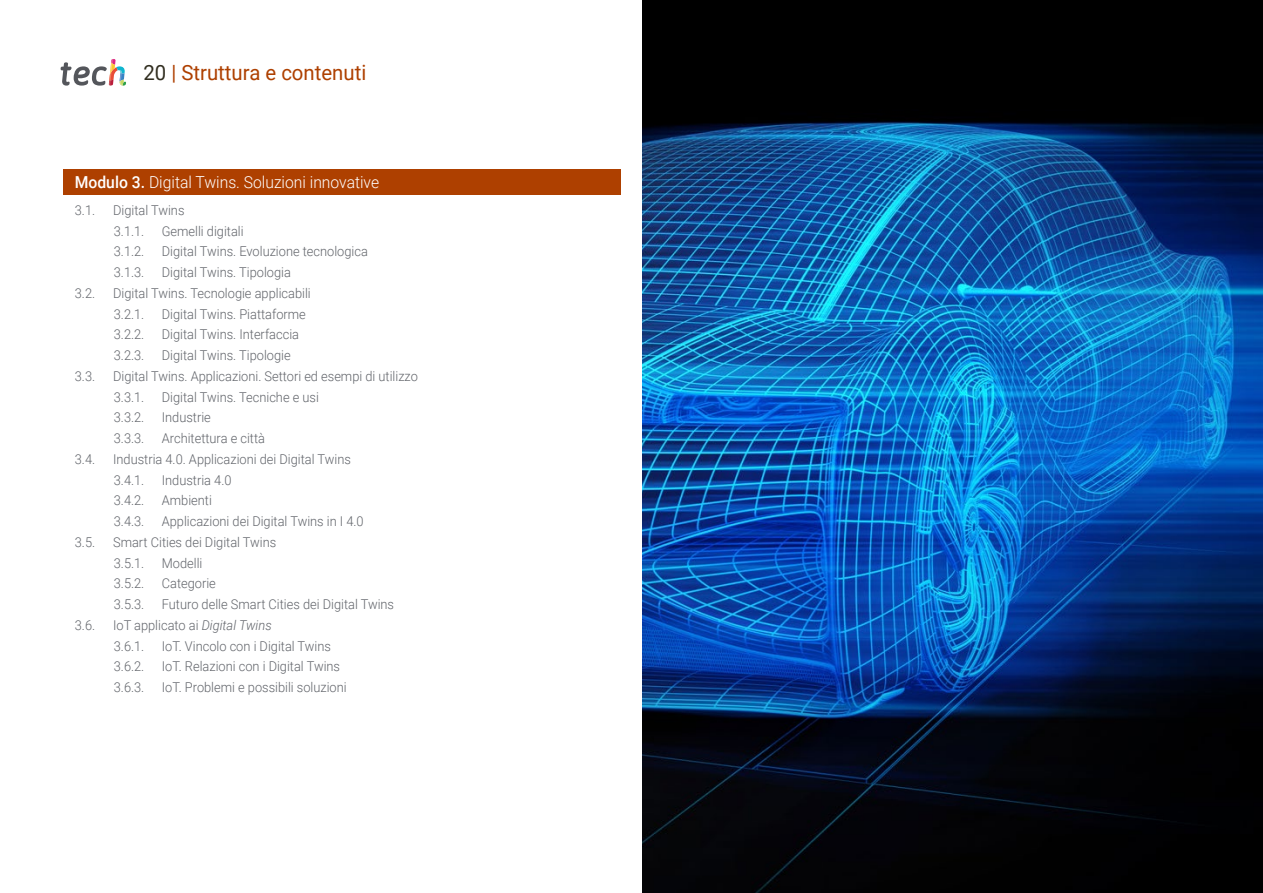
<style>
.page{position:relative;width:1263px;height:893px;background:#fff}
.page>*{position:absolute;margin:0;border:0;box-sizing:border-box;transform-origin:0 0}
.t1{font:21px "Roboto";color:#ae4000}
.t2{font:300 16.5px "Roboto";color:#fff;scale:.95 1}
.t3{font:300 13.5px/20.7px "Roboto";color:#61646a;scale:.95 1}
.s1{color:#312e20}
.s2{font-weight:500}
.s3{font-style:italic}
</style>
<div class="page">
<div style="left:64px;top:169px;width:557px;height:25px;background:#ae4000"></div>
<img style="left:642px;top:0;width:621px;height:893px">
<svg style="left:61px;top:59px;width:65px;height:27px"></svg>
<h1 class="t1" style="left:144px;top:58px;width:224px"><span class="s1">20</span> | Struttura e contenuti</h1>
<p class="t2" style="left:75px;top:170px;width:322px"><span class="s2">Modulo 3.</span> Digital Twins. Soluzioni innovative</p>
<p class="t3" style="left:75px;top:199px;width:23px">3.1.</p>
<p class="t3" style="left:113px;top:199px;width:77px">Digital Twins<br>3.1.1.</p>
<p class="t3" style="left:162px;top:220px;width:88px">Gemelli digitali</p>
<p class="t3" style="left:114px;top:241px;width:34px">3.1.2.</p>
<p class="t3" style="left:162px;top:241px;width:218px">Digital Twins. Evoluzione tecnologica</p>
<p class="t3" style="left:114px;top:261px;width:34px">3.1.3.</p>
<p class="t3" style="left:162px;top:261px;width:137px">Digital Twins. Tipologia</p>
<p class="t3" style="left:75px;top:282px;width:23px">3.2.</p>
<p class="t3" style="left:113px;top:282px;width:210px">Digital Twins. Tecnologie applicabili<br>3.2.1.</p>
<p class="t3" style="left:162px;top:303px;width:153px">Digital Twins. Piattaforme</p>
<p class="t3" style="left:114px;top:324px;width:34px">3.2.2.</p>
<p class="t3" style="left:162px;top:324px;width:146px">Digital Twins. Interfaccia</p>
<p class="t3" style="left:114px;top:344px;width:34px">3.2.3.</p>
<p class="t3" style="left:162px;top:344px;width:137px">Digital Twins. Tipologie</p>
<p class="t3" style="left:75px;top:365px;width:23px">3.3.</p>
<p class="t3" style="left:113px;top:365px;width:322px">Digital Twins. Applicazioni. Settori ed esempi di utilizzo<br>3.3.1.</p>
<p class="t3" style="left:162px;top:386px;width:167px">Digital Twins. Tecniche e usi</p>
<p class="t3" style="left:114px;top:407px;width:34px">3.3.2.</p>
<p class="t3" style="left:162px;top:407px;width:53px">Industrie</p>
<p class="t3" style="left:114px;top:427px;width:34px">3.3.3.</p>
<p class="t3" style="left:162px;top:427px;width:110px">Architettura e città</p>
<p class="t3" style="left:75px;top:448px;width:23px">3.4.</p>
<p class="t3" style="left:113px;top:448px;width:252px">Industria 4.0. Applicazioni dei Digital Twins<br>3.4.1.</p>
<p class="t3" style="left:162px;top:469px;width:75px">Industria 4.0</p>
<p class="t3" style="left:114px;top:490px;width:34px">3.4.2.</p>
<p class="t3" style="left:162px;top:490px;width:54px">Ambienti</p>
<p class="t3" style="left:114px;top:510px;width:34px">3.4.3.</p>
<p class="t3" style="left:162px;top:510px;width:214px">Applicazioni dei Digital Twins in I 4.0</p>
<p class="t3" style="left:75px;top:531px;width:23px">3.5.</p>
<p class="t3" style="left:113px;top:531px;width:173px">Smart Cities dei Digital Twins<br>3.5.1.</p>
<p class="t3" style="left:162px;top:552px;width:44px">Modelli</p>
<p class="t3" style="left:114px;top:573px;width:34px">3.5.2.</p>
<p class="t3" style="left:162px;top:573px;width:58px">Categorie</p>
<p class="t3" style="left:114px;top:593px;width:34px">3.5.3.</p>
<p class="t3" style="left:162px;top:593px;width:246px">Futuro delle Smart Cities dei Digital Twins</p>
<p class="t3" style="left:75px;top:614px;width:23px">3.6.</p>
<p class="t3" style="left:113px;top:614px;width:168px">IoT applicato ai <span class="s3">Digital Twins<br></span>3.6.1.</p>
<p class="t3" style="left:162px;top:635px;width:180px">IoT. Vincolo con i Digital Twins</p>
<p class="t3" style="left:114px;top:656px;width:34px">3.6.2.</p>
<p class="t3" style="left:162px;top:656px;width:189px">IoT. Relazioni con i Digital Twins</p>
<p class="t3" style="left:114px;top:676px;width:34px">3.6.3.</p>
<p class="t3" style="left:162px;top:676px;width:196px">IoT. Problemi e possibili soluzioni</p>
</div>
